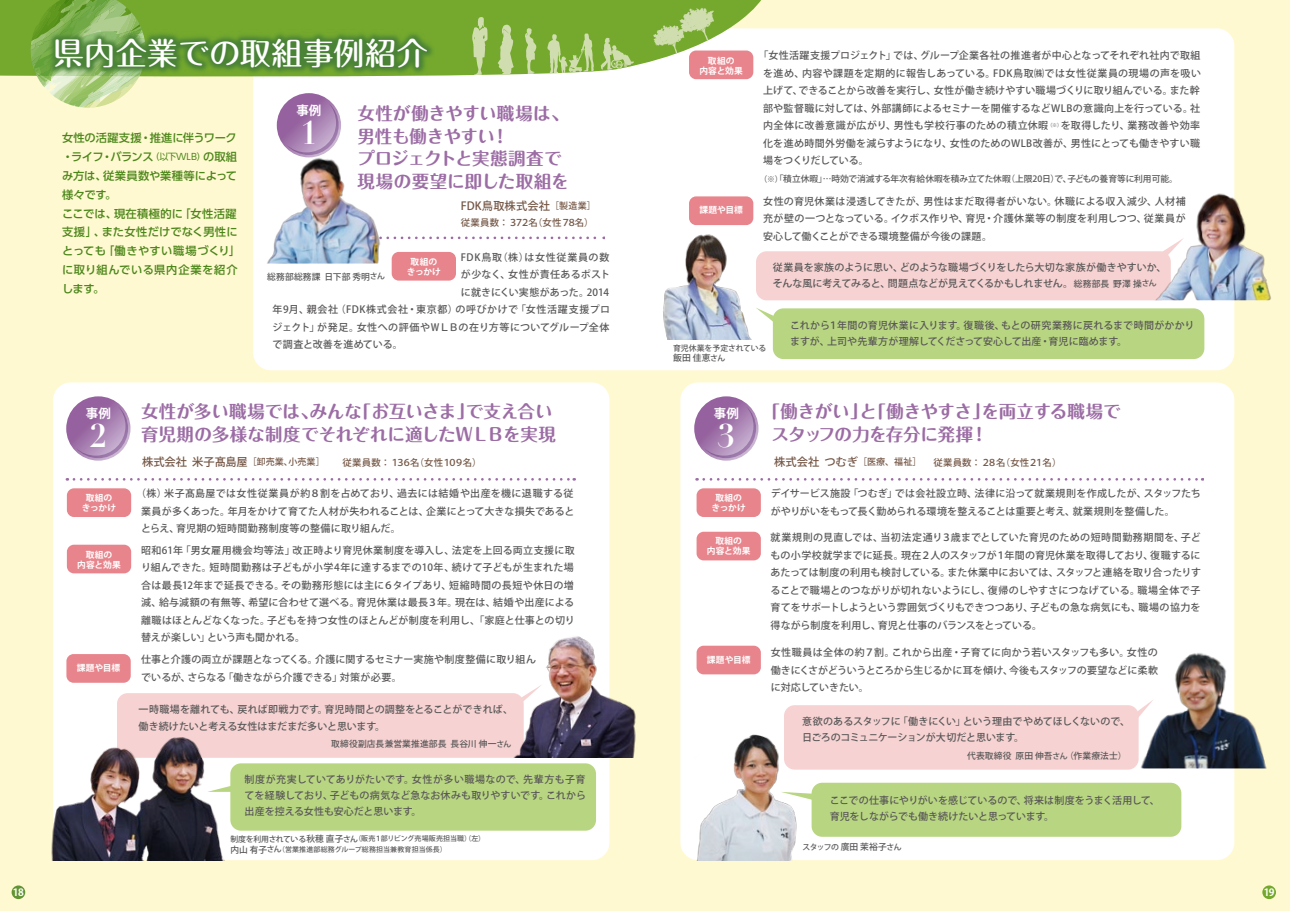
<style>
.page{position:relative;width:1290px;height:911px;background:#fff9d1}
.page>*{position:absolute;margin:0;border:0;box-sizing:border-box;transform-origin:0 0}
.t1{font:700 31.88px "Didot";color:#fff}
.t2{font:500 31.25px "Maru Fo Pro";color:#fff}
.t3{font:700 17.5px/22.5px "Maru Fo Pro";letter-spacing:-.01em;color:#9c6da5}
.t4{font:700 12.5px "Koz Go Pro";color:#fff}
.t5{font:500 11.25px/18.8px "UD Shin Go Pro";letter-spacing:.015em;color:#4b8619}
.t6{font:500 11.25px "Koz Go Pro";color:#755746}
.t7{font:500 10px/17.5px "Koz Go Pro";letter-spacing:.01em;color:#595757}
.t8{font:500 10px/16.2px "Koz Go Pro";letter-spacing:-.01em;color:#595757}
.t9{font:500 10px/16.2px "Koz Go Pro";letter-spacing:-.015em;color:#595757}
.t10{font:500 10px "Koz Go Pro";letter-spacing:.065em;color:#595757}
.t11{font:500 10px "Koz Go Pro";letter-spacing:.07em;color:#595757}
.t12{font:500 10px "Koz Go Pro";letter-spacing:.03em;color:#595757}
.t13{font:700 10px "Koz Go Std";color:#fff}
.t14{font:500 9.38px "Koz Go Pro";letter-spacing:-.11em;color:#755746}
.t15{font:500 9.38px "Koz Go Pro";letter-spacing:-.085em;color:#755746}
.t16{font:500 9.38px "Koz Go Pro";letter-spacing:-.055em;color:#755746}
.t17{font:500 8.75px "Koz Go Pro";color:#595757}
.t18{font:700 8.75px/10px "Koz Go Pro";letter-spacing:-.01em;color:#fff;text-align:center}
.t19{font:500 7.88px "Koz Go Pro";letter-spacing:-.02em;color:#595757}
.t20{font:500 7px/10.6px "Koz Go Pro";letter-spacing:.01em;color:#595757}
.s1{font-weight:400;font-size:9px}
.s2{font-size:9px}
.s3{font-size:7.88px}
.s4{font-size:8.75px}
</style>
<div class="page">
<div style="left:1262px;top:885px;width:14px;height:14px;background:#74a92d;border-radius:50%"></div>
<div style="left:12px;top:885px;width:13px;height:14px;background:#639434;border-radius:50%"></div>
<div style="left:680px;top:382px;width:554px;height:478px;background:#fff;border-radius:18px"></div>
<div style="left:253px;top:28px;width:981px;height:342px;background:#fff;border-radius:18px"></div>
<div style="left:53px;top:382px;width:556px;height:478px;background:#fff;border-radius:18px"></div>
<svg style="left:388px;top:236px;width:217px;height:3px"></svg>
<svg style="left:74px;top:478px;width:501px;height:2px"></svg>
<svg style="left:704px;top:478px;width:499px;height:2px"></svg>
<svg style="left:0;top:0;width:767px;height:80px;fill:#74a92d"></svg>
<img style="left:696px;top:734px;width:115px;height:127px">
<div style="left:117px;top:693px;width:407px;height:65px;background:#f6d2d2;border-radius:11px"></div>
<div style="left:784px;top:705px;width:354px;height:64px;background:#f6d2d2;border-radius:11px"></div>
<div style="left:756px;top:251px;width:415px;height:49px;background:#f6d2d2;border-radius:11px"></div>
<img style="left:513px;top:630px;width:123px;height:128px">
<img style="left:51px;top:737px;width:173px;height:123px">
<div style="left:230px;top:763px;width:366px;height:67px;background:#b8d681;border-radius:11px"></div>
<div style="left:811px;top:782px;width:370px;height:54px;background:#b8d681;border-radius:11px"></div>
<div style="left:773px;top:308px;width:431px;height:51px;background:#b8d681;border-radius:11px"></div>
<svg style="left:207px;top:785px;width:24px;height:7px"></svg>
<svg style="left:515px;top:684px;width:27px;height:24px"></svg>
<svg style="left:759px;top:309px;width:21px;height:15px"></svg>
<svg style="left:781px;top:792px;width:31px;height:8px"></svg>
<img style="left:1145px;top:185px;width:126px;height:115px">
<img style="left:1138px;top:639px;width:129px;height:129px">
<img style="left:663px;top:234px;width:96px;height:106px">
<svg style="left:653px;top:8px;width:61px;height:46px;background:#a1c36e"></svg>
<svg style="left:479px;top:17px;width:8px;height:61px"></svg>
<svg style="left:525px;top:28px;width:13px;height:47px"></svg>
<svg style="left:498px;top:25px;width:16px;height:50px"></svg>
<svg style="left:601px;top:38px;width:33px;height:32px"></svg>
<svg style="left:547px;top:33px;width:47px;height:41px;background:#9cc066"></svg>
<img style="left:3px;top:0;width:476px;height:119px">
<svg style="left:277px;top:93px;width:64px;height:64px"></svg>
<svg style="left:287px;top:103px;width:52px;height:49px;background:#aa84b4"></svg>
<svg style="left:66px;top:396px;width:64px;height:64px"></svg>
<svg style="left:76px;top:406px;width:52px;height:52px;background:#ab86b5"></svg>
<svg style="left:694px;top:396px;width:64px;height:64px"></svg>
<svg style="left:704px;top:406px;width:52px;height:52px;background:#ab86b5"></svg>
<div style="left:392px;top:252px;width:64px;height:28px;background:#e7848c;border-radius:7px"></div>
<div style="left:689px;top:51px;width:64px;height:28px;background:#e7848c;border-radius:7px"></div>
<div style="left:689px;top:196px;width:64px;height:29px;background:#e7848c;border-radius:7px"></div>
<div style="left:66px;top:654px;width:65px;height:28px;background:#e7848c;border-radius:7px"></div>
<div style="left:696px;top:645px;width:65px;height:29px;background:#e7848c;border-radius:7px"></div>
<div style="left:67px;top:488px;width:64px;height:29px;background:#e7848c;border-radius:7px"></div>
<div style="left:67px;top:544px;width:64px;height:29px;background:#e7848c;border-radius:7px"></div>
<div style="left:696px;top:488px;width:65px;height:29px;background:#e7848c;border-radius:7px"></div>
<div style="left:696px;top:532px;width:65px;height:28px;background:#e7848c;border-radius:7px"></div>
<img style="left:267px;top:152px;width:121px;height:111px">
<h2 class="t2" style="left:53px;top:28px;width:376px">県内企業での取組事例紹介</h2>
<p class="t5" style="left:62px;top:128px;width:180px">女性の活躍支援・推進に伴うワーク・ライフ・バランス<span class="s1">（以下WLB）</span>の取組み方は、従業員数や業種等によって様々です。<br>ここでは、現在積極的に「女性活躍支援」、また女性だけでなく男性にとっても「働きやすい職場づくり」に取り組んでいる県内企業を紹介します。</p>
<p class="t4" style="left:296px;top:103px;width:26px">事例</p>
<h1 class="t1" style="left:300px;top:113px;width:19px">1</h1>
<h3 class="t3" style="left:357px;top:100px;width:213px">女性が働きやすい職場は、男性も働きやすい！<br>プロジェクトと実態調査で現場の要望に即した取組を</h3>
<p class="t6" style="left:461px;top:198px;width:136px">FDK鳥取株式会社<span class="s2">［製造業］</span></p>
<p class="t15" style="left:461px;top:216px;width:134px">従業員数：３７２名（女性７８名）</p>
<p class="t11" style="left:461px;top:251px;width:150px">FDK鳥取（株）は女性従業員の数</p>
<p class="t12" style="left:461px;top:268px;width:151px">が少なく、女性が責任あるポスト</p>
<p class="t7" style="left:461px;top:284px;width:150px">に就きにくい実態があった。2014</p>
<p class="t10" style="left:273px;top:303px;width:339px">年9月、親会社（FDK株式会社・東京都）の呼びかけで「女性活躍支援プロ</p>
<p class="t7" style="left:273px;top:319px;width:338px">ジェクト」が発足。女性への評価やＷＬＢの在り方等についてグループ全体</p>
<p class="t7" style="left:273px;top:336px;width:132px">で調査と改善を進めている。</p>
<p class="t18" style="left:407px;top:257px;width:36px">取組のきっかけ</p>
<p class="t17" style="left:267px;top:271px;width:119px">総務部総務課 日下部 秀明<span class="s3">さん</span></p>
<p class="t4" style="left:86px;top:406px;width:26px">事例</p>
<h1 class="t1" style="left:89px;top:416px;width:19px">2</h1>
<h3 class="t3" style="left:141px;top:398px;width:416px">女性が多い職場では、みんな「お互いさま」で支え合い育児期の多様な制度でそれぞれに適したＷＬＢを実現</h3>
<p class="t6" style="left:142px;top:454px;width:184px">株式会社 米子髙島屋<span class="s2">［卸売業、小売業］</span></p>
<p class="t14" style="left:343px;top:456px;width:140px">従業員数：１３６名（女性１０９名）</p>
<p class="t18" style="left:82px;top:494px;width:36px">取組のきっかけ</p>
<p class="t7" style="left:141px;top:485px;width:435px;text-indent:-5px">（株）米子髙島屋では女性従業員が約８割を占めており、過去には結婚や出産を機に退職する従業員が多くあった。年月をかけて育てた人材が失われることは、企業にとって大きな損失であるととらえ、育児期の短時間勤務制度等の整備に取り組んだ。</p>
<p class="t18" style="left:77px;top:550px;width:45px">取組の<br>内容と効果</p>
<p class="t7" style="left:141px;top:541px;width:435px;text-align:justify">昭和61年「男女雇用機会均等法」改正時より育児休業制度を導入し、法定を上回る両立支援に取り組んできた。短時間勤務は子どもが小学4年に達するまでの10年、続けて子どもが生まれた場合は最長12年まで延長できる。その勤務形態には主に６タイプあり、短縮時間の長短や休日の増減、給与減額の有無等、希望に合わせて選べる。育児休業は最長３年。現在は、結婚や出産による離職はほとんどなくなった。子どもを持つ女性のほとんどが制度を利用し、「家庭と仕事との切り替えが楽しい」という声も聞かれる。</p>
<p class="t18" style="left:77px;top:663px;width:45px">課題や目標</p>
<p class="t7" style="left:141px;top:651px;width:397px">仕事と介護の両立が課題となってくる。介護に関するセミナー実施や制度整備に取り組んでいるが、さらなる「働きながら介護できる」対策が必要。</p>
<p class="t7" style="left:139px;top:702px;width:376px;line-height:16.2px">一時職場を離れても、戻れば即戦力です。育児時間との調整をとることができれば、働き続けたいと考える女性はまだまだ多いと思います。</p>
<p class="t17" style="left:331px;top:738px;width:182px">取締役副店長兼営業推進部長 長谷川 伸一<span class="s3">さん</span></p>
<p class="t7" style="left:244px;top:771px;width:343px;line-height:16.2px;text-align:justify">制度が充実していてありがたいです。女性が多い職場なので、先輩方も子育てを経験しており、子どもの病気など急なお休みも取りやすいです。これから出産を控える女性も安心だと思います。</p>
<p class="t20" style="left:230px;top:833px;width:256px"><span class="s3">制度を利用されている</span><span class="s4">秋穂 直子</span><span class="s3">さん</span>（販売１部リビング売場販売担当職）（左）<span class="s4">内山 有子</span><span class="s3">さん</span>（営業推進部総務グループ総務担当兼教育担当係長）</p>
<p class="t18" style="left:699px;top:56px;width:45px">取組の<br>内容と効果</p>
<p class="t18" style="left:699px;top:206px;width:45px">課題や目標</p>
<p class="t7" style="left:763px;top:47px;width:439px;text-indent:-5px">「女性活躍支援プロジェクト」では、グループ企業各社の推進者が中心となってそれぞれ社内で取組を進め、内容や課題を定期的に報告しあっている。FDK鳥取㈱では女性従業員の現場の声を吸い上げて、できることから改善を実行し、女性が働き続けやすい職場づくりに取り組んでいる。また幹部や監督職に対しては、外部講師によるセミナーを開催するなどWLBの意識向上を行っている。社内全体に改善意識が広がり、男性も学校行事のための積立休暇<sup>（※）</sup>を取得したり、業務改善や効率化を進め時間外労働を減らすようになり、女性のためのWLB改善が、男性にとっても働きやすい職場をつくりだしている。</p>
<p class="t17" style="left:759px;top:173px;width:420px"><span class="s3">（※）</span>「積立休暇」…時効で消滅する年次有給休暇を積み立てた休暇（上限20日）で、子どもの養育等に利用可能。</p>
<p class="t7" style="left:763px;top:193px;width:424px;text-align:justify">女性の育児休業は浸透してきたが、男性はまだ取得者がいない。休職による収入減少、人材補充が壁の一つとなっている。イクボス作りや、育児・介護休業等の制度を利用しつつ、従業員が安心して働くことができる環境整備が今後の課題。</p>
<p class="t8" style="left:773px;top:259px;width:395px">従業員を家族のように思い、どのような職場づくりをしたら大切な家族が働きやすいか、そんな風に考えてみると、問題点などが見えてくるかもしれません。</p>
<p class="t17" style="left:1074px;top:278px;width:84px">総務部長 野澤 操<span class="s3">さん</span></p>
<p class="t19" style="left:673px;top:343px;width:95px">育児休業を予定されている</p>
<p class="t17" style="left:673px;top:352px;width:54px">飯田 佳恵<span class="s3">さん</span></p>
<p class="t7" style="left:790px;top:317px;width:406px;line-height:16.2px">これから１年間の育児休業に入ります。復職後、もとの研究業務に戻れるまで時間がかかりますが、上司や先輩方が理解してくださって安心して出産・育児に臨めます。</p>
<p class="t4" style="left:714px;top:406px;width:26px">事例</p>
<h1 class="t1" style="left:717px;top:416px;width:19px">3</h1>
<h3 class="t3" style="left:771px;top:398px;width:351px;text-indent:-9px">「働きがい」と「働きやすさ」を両立する職場でスタッフの力を存分に発揮！</h3>
<p class="t6" style="left:774px;top:454px;width:149px">株式会社 つむぎ<span class="s2">［医療、福祉］</span></p>
<p class="t16" style="left:933px;top:456px;width:129px">従業員数：２８名（女性２１名）</p>
<p class="t18" style="left:712px;top:494px;width:36px">取組のきっかけ</p>
<p class="t7" style="left:771px;top:485px;width:432px">デイサービス施設「つむぎ」では会社設立時、法律に沿って就業規則を作成したが、スタッフたちがやりがいをもって長く勤められる環境を整えることは重要と考え、就業規則を整備した。</p>
<p class="t18" style="left:707px;top:536px;width:45px">取組の<br>内容と効果</p>
<p class="t7" style="left:770px;top:529px;width:432px;text-align:justify">就業規則の見直しでは、当初法定通り３歳までとしていた育児のための短時間勤務期間を、子どもの小学校就学までに延長。現在２人のスタッフが１年間の育児休業を取得しており、復職するにあたっては制度の利用も検討している。また休業中においては、スタッフと連絡を取り合ったりすることで職場とのつながりが切れないようにし、復帰のしやすさにつなげている。職場全体で子育てをサポートしようという雰囲気づくりもできつつあり、子どもの急な病気にも、職場の協力を得ながら制度を利用し、育児と仕事のバランスをとっている。</p>
<p class="t18" style="left:707px;top:655px;width:45px">課題や目標</p>
<p class="t7" style="left:771px;top:644px;width:389px;text-align:justify">女性職員は全体の約７割。これから出産・子育てに向かう若いスタッフも多い。女性の働きにくさがどういうところから生じるかに耳を傾け、今後もスタッフの要望などに柔軟に対応していきたい。</p>
<p class="t9" style="left:802px;top:713px;width:329px">意欲のあるスタッフに「働きにくい」という理由でやめてほしくないので、日ごろのコミュニケーションが大切だと思います。</p>
<p class="t17" style="left:967px;top:750px;width:161px">代表取締役 原田 伸吾<span class="s3">さん</span>（作業療法士）</p>
<p class="t7" style="left:830px;top:792px;width:331px;line-height:16.2px">ここでの仕事にやりがいを感じているので、将来は制度をうまく活用して、育児をしながらでも働き続けたいと思っています。</p>
<p class="t19" style="left:802px;top:842px;width:101px">スタッフの <span class="s4">廣田 茉裕子</span>さん</p>
<p class="t13" style="left:13px;top:886px;width:13px">18</p>
<p class="t13" style="left:1263px;top:886px;width:13px">19</p>
</div>
